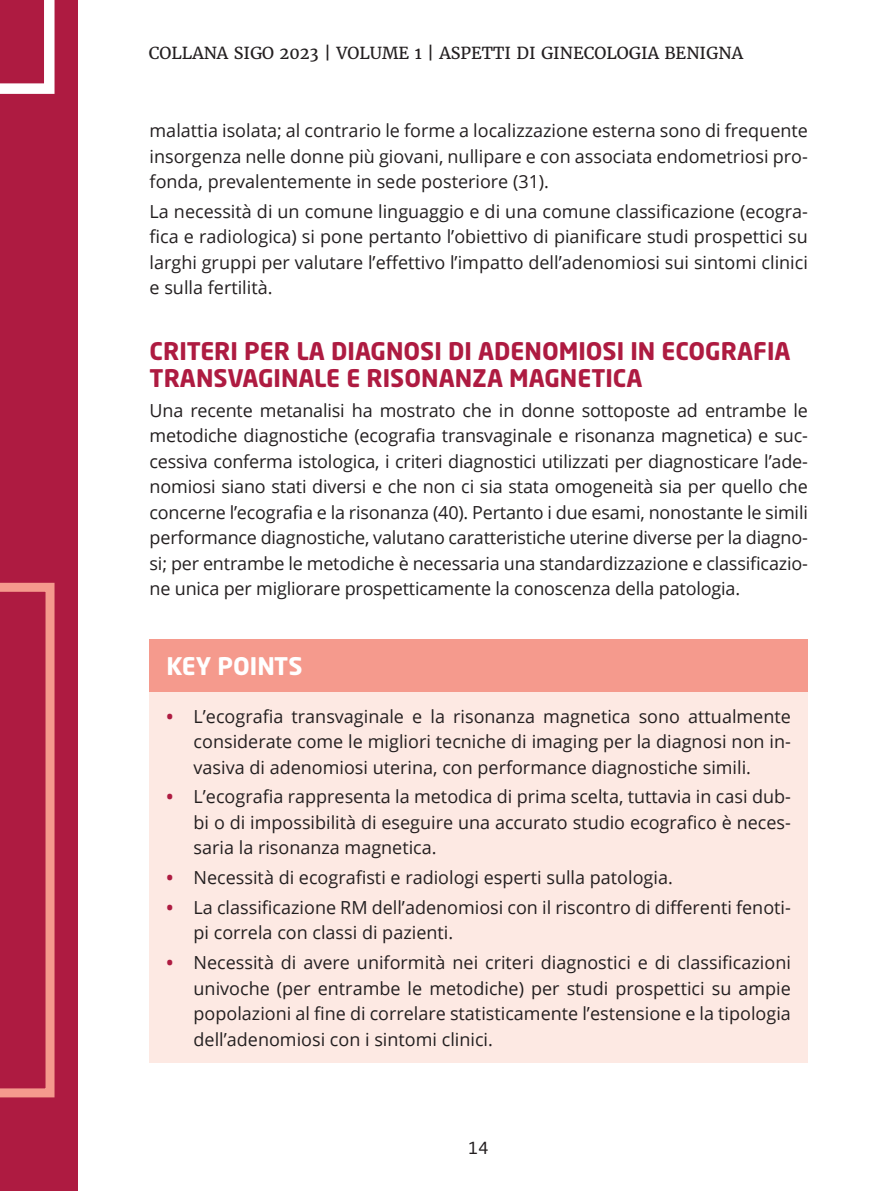
<style>
.page{position:relative;width:893px;height:1191px;background:#fff}
.page>*{position:absolute;margin:0;border:0;box-sizing:border-box;transform-origin:0 0}
._1_paragrafo{font:700 24px/27px "Neo Sans W1 G";color:#ae1b41}
.Titolo_Key{font:700 24px "Neo Sans W1 G";color:#fff}
.Testo{font:18px/25.5px "Open Sans";color:#231f20;text-align:justify}
.t1{font:16.5px "Merriweather";color:#231f20}
.t2{font:16.5px "Neo Sans W1 G";color:#231f20}
.s1{font-weight:700;color:#ae1b41}
</style>
<div class="page">
<div style="left:0;top:0;width:78px;height:1191px;background:#ae1b41"></div>
<svg style="left:0;top:583px;width:55px;height:514px"></svg>
<svg style="left:0;top:0;width:55px;height:94px"></svg>
<div style="left:150px;top:639px;width:658px;height:52px;background:#f59a8d"></div>
<div style="left:150px;top:691px;width:658px;height:371px;background:#fde9e3"></div>
<p class="t1" style="left:149px;top:43px;width:596px">COLLANA SIGO 2023 | VOLUME 1 | ASPETTI DI GINECOLOGIA BENIGNA</p>
<p class="Testo" style="left:150px;top:117px;width:660px">malattia isolata; al contrario le forme a localizzazione esterna sono di frequente insorgenza nelle donne più giovani, nullipare e con associata endometriosi pro&shy;fonda, prevalentemente in sede posteriore (31).</p>
<p class="Testo" style="left:150px;top:198px;width:660px">La necessità di un comune linguaggio e di una comune classificazione (ecogra&shy;fica e radiologica) si pone pertanto l’obiettivo di pianificare studi prospettici su larghi gruppi per valutare l’effettivo l’impatto dell’adenomiosi sui sintomi clinici e sulla fertilità.</p>
<p class="_1_paragrafo" style="left:150px;top:337px;width:642px">CRITERI PER LA DIAGNOSI DI ADENOMIOSI IN ECOGRAFIA<br>TRANSVAGINALE E RISONANZA MAGNETICA</p>
<p class="Testo" style="left:150px;top:397px;width:660px">Una recente metanalisi ha mostrato che in donne sottoposte ad entrambe le metodiche diagnostiche (ecografia transvaginale e risonanza magnetica) e suc&shy;cessiva conferma istologica, i criteri diagnostici utilizzati per diagnosticare l’ade&shy;nomiosi siano stati diversi e che non ci sia stata omogeneità sia per quello che concerne l’ecografia e la risonanza (40). Pertanto i due esami, nonostante le simili performance diagnostiche, valutano caratteristiche uterine diverse per la diagno&shy;si; per entrambe le metodiche è necessaria una standardizzazione e classificazio&shy;ne unica per migliorare prospetticamente la conoscenza della patologia.</p>
<p class="Titolo_Key" style="left:167px;top:650px;width:137px">KEY POINTS</p>
<p class="Testo" style="left:194px;top:703px;width:599px;text-indent:-27px"><span class="s1">•</span> L’ecografia transvaginale e la risonanza magnetica sono attualmente considerate come le migliori tecniche di imaging per la diagnosi non in&shy;vasiva di adenomiosi uterina, con performance diagnostiche simili.</p>
<p class="Testo" style="left:194px;top:783px;width:599px;text-indent:-27px"><span class="s1">•</span> L’ecografia rappresenta la metodica di prima scelta, tuttavia in casi dub&shy;bi o di impossibilità di eseguire una accurato studio ecografico è neces&shy;saria la risonanza magnetica.</p>
<p class="Testo" style="left:167px;top:864px;width:508px"><span class="s1">•</span> Necessità di ecografisti e radiologi esperti sulla patologia.</p>
<p class="Testo" style="left:194px;top:894px;width:599px;text-indent:-27px"><span class="s1">•</span> La classificazione RM dell’adenomiosi con il riscontro di differenti fenoti&shy;pi correla con classi di pazienti.</p>
<p class="Testo" style="left:194px;top:949px;width:599px;text-indent:-27px"><span class="s1">•</span> Necessità di avere uniformità nei criteri diagnostici e di classificazioni univoche (per entrambe le metodiche) per studi prospettici su ampie popolazioni al fine di correlare statisticamente l’estensione e la tipologia dell’adenomiosi con i sintomi clinici.</p>
<p class="t2" style="left:468px;top:1138px;width:21px">14</p>
</div>
